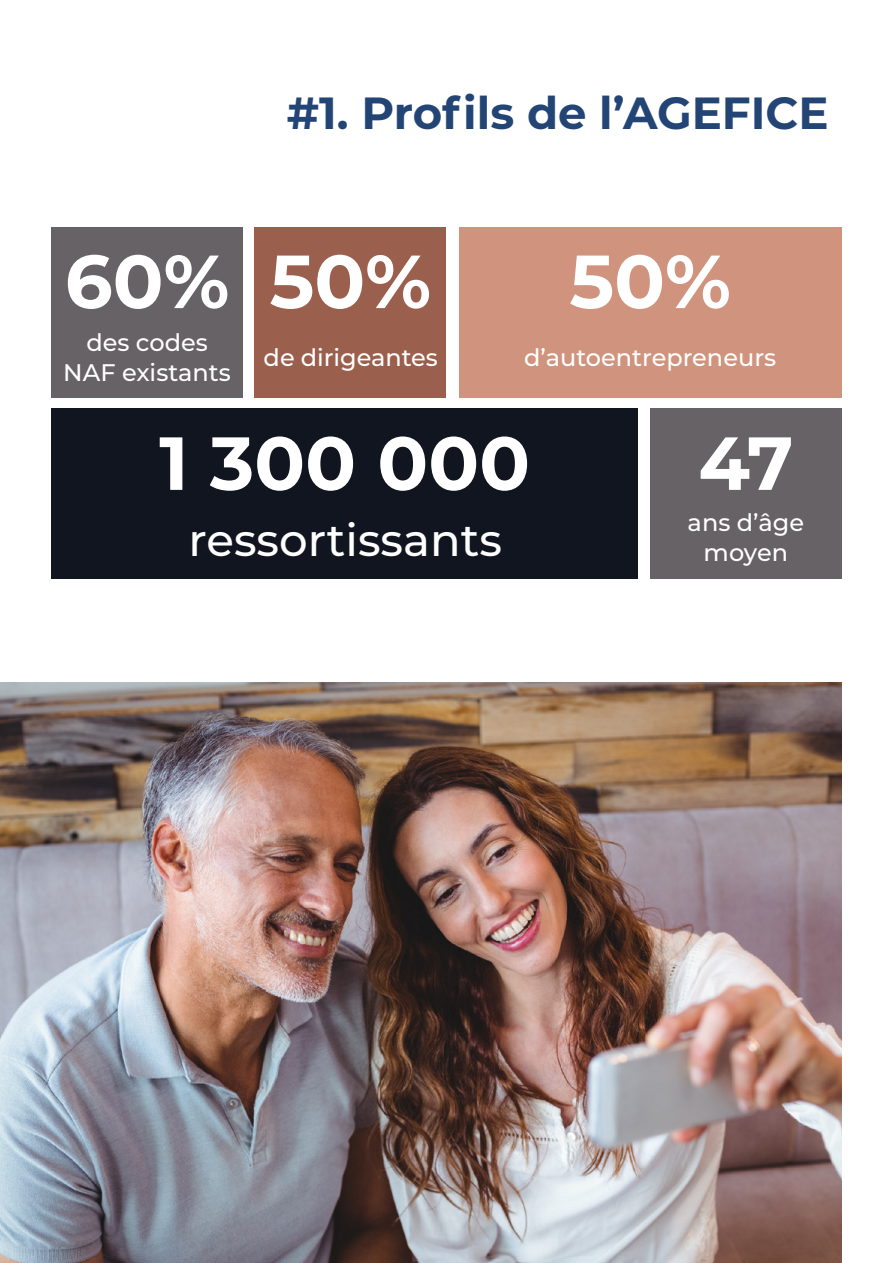
<style>
.page{position:relative;width:893px;height:1263px;background:#fff}
.page>*{position:absolute;margin:0;border:0;box-sizing:border-box;transform-origin:0 0}
.t1{font:700 75px "Montserrat";color:#fff}
.t2{font:700 45px "Montserrat";color:#234575}
.t3{font:500 45px "Montserrat";color:#fff}
.t4{font:500 24px/30px "Montserrat";color:#fff;text-align:center}
</style>
<div class="page">
<img style="left:0;top:682px;width:842px;height:581px">
<div style="left:51px;top:227px;width:192px;height:170px;background:#666265"></div>
<div style="left:459px;top:227px;width:382px;height:170px;background:#d0947e"></div>
<div style="left:255px;top:227px;width:191px;height:170px;background:#9b5f4d"></div>
<div style="left:51px;top:409px;width:587px;height:170px;background:#111520"></div>
<div style="left:650px;top:409px;width:191px;height:170px;background:#666265"></div>
<p class="t2" style="left:287px;top:80px;width:543px">#1. Profils de l’AGEFICE</p>
<p class="t1" style="left:65px;top:227px;width:166px">60%</p>
<p class="t1" style="left:270px;top:227px;width:163px">50%</p>
<p class="t1" style="left:569px;top:227px;width:163px">50%</p>
<p class="t4" style="left:63px;top:327px;width:169px">des codes<br>NAF existants</p>
<p class="t4" style="left:264px;top:342px;width:176px">de dirigeantes</p>
<p class="t4" style="left:524px;top:342px;width:253px">d’autoentrepreneurs</p>
<p class="t1" style="left:159px;top:409px;width:372px">1 300 000</p>
<p class="t3" style="left:189px;top:509px;width:315px">ressortissants</p>
<p class="t1" style="left:698px;top:409px;width:97px">47</p>
<p class="t4" style="left:688px;top:506px;width:118px">ans d’âge moyen</p>
</div>
